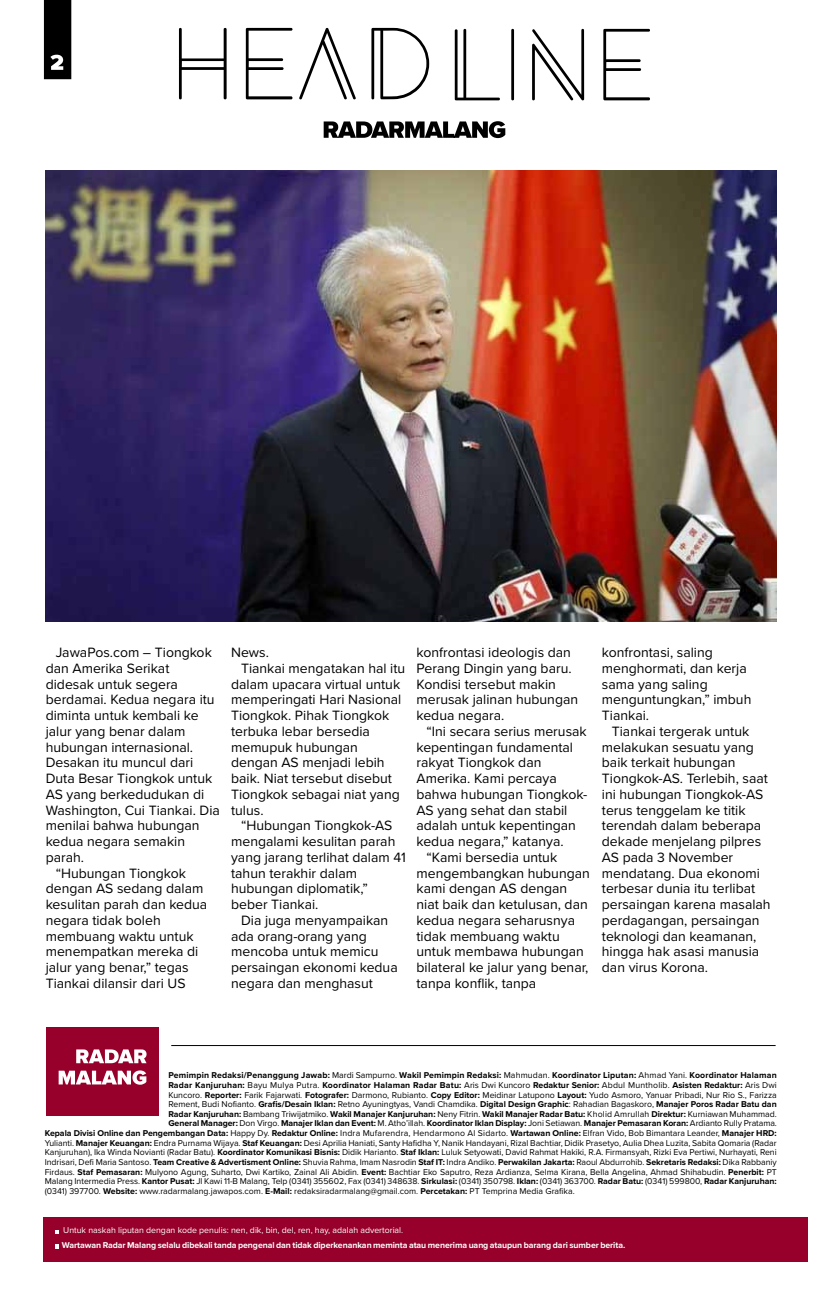
<style>
.page{position:relative;width:829px;height:1290px;background:#fff}
.page>*{position:absolute;margin:0;border:0;box-sizing:border-box;transform-origin:0 0}
.t1{font:14px/15.8px "Proxima Nova";color:#000}
.t2{font:8.75px "Proxima Nova";color:#000}
.t3{font:700 8.75px "Proxima Nova";color:#000}
.t4{font:700 8.75px "Proxima Nova";letter-spacing:.02em;color:#000}
.t5{font:700 8.75px "Proxima Nova";letter-spacing:-.01em;color:#fff}
.t6{font:8.75px "Proxima Nova";color:#fff}
.s1{font-weight:400}
.s2{font-weight:700}
</style>
<div class="page">
<svg style="left:454px;top:29px;width:196px;height:71px"></svg>
<svg style="left:179px;top:28px;width:250px;height:71px"></svg>
<svg style="left:323px;top:121px;width:182px;height:17px"></svg>
<svg style="left:44px;top:0;width:27px;height:79px;background:#0f0f0f"></svg>
<div style="left:43px;top:1217px;width:764px;height:45px;background:#96002a"></div>
<svg style="left:55px;top:1244px;width:4px;height:4px"></svg>
<svg style="left:55px;top:1230px;width:4px;height:3px"></svg>
<div style="left:46px;top:1027px;width:112px;height:89px;background:#96002a"></div>
<svg style="left:59px;top:1070px;width:87px;height:15px"></svg>
<svg style="left:76px;top:1049px;width:70px;height:14px"></svg>
<hr style="left:171px;top:1045px;width:604px;height:1px;background:#000">
<img style="left:46px;top:170px;width:730px;height:452px">
<p class="t1" style="left:56px;top:645px;width:158px">JawaPos.com – Tiongkok</p>
<p class="t1" style="left:46px;top:660px;width:125px">dan Amerika Serikat</p>
<p class="t1" style="left:46px;top:676px;width:134px">didesak untuk segera</p>
<p class="t1" style="left:46px;top:692px;width:170px">berdamai. Kedua negara itu</p>
<p class="t1" style="left:46px;top:708px;width:154px">diminta untuk kembali ke</p>
<p class="t1" style="left:46px;top:723px;width:141px">jalur yang benar dalam</p>
<p class="t1" style="left:46px;top:739px;width:149px">hubungan internasional.</p>
<p class="t1" style="left:46px;top:755px;width:149px">Desakan itu muncul dari</p>
<p class="t1" style="left:46px;top:771px;width:168px">Duta Besar Tiongkok untuk</p>
<p class="t1" style="left:46px;top:786px;width:160px">AS yang berkedudukan di</p>
<p class="t1" style="left:46px;top:802px;width:176px">Washington, Cui Tiankai. Dia</p>
<p class="t1" style="left:46px;top:818px;width:155px">menilai bahwa hubungan</p>
<p class="t1" style="left:46px;top:834px;width:141px">kedua negara semakin</p>
<p class="t1" style="left:46px;top:849px;width:40px">parah.</p>
<p class="t1" style="left:56px;top:865px;width:132px">“Hubungan Tiongkok</p>
<p class="t1" style="left:46px;top:881px;width:159px">dengan AS sedang dalam</p>
<p class="t1" style="left:46px;top:897px;width:163px">kesulitan parah dan kedua</p>
<p class="t1" style="left:46px;top:912px;width:116px">negara tidak boleh</p>
<p class="t1" style="left:46px;top:928px;width:149px">membuang waktu untuk</p>
<p class="t1" style="left:46px;top:944px;width:154px">menempatkan mereka di</p>
<p class="t1" style="left:46px;top:960px;width:144px">jalur yang benar,” tegas</p>
<p class="t1" style="left:46px;top:975px;width:141px">Tiankai dilansir dari US</p>
<p class="t1" style="left:231px;top:645px;width:39px">News.</p>
<p class="t1" style="left:241px;top:660px;width:166px">Tiankai mengatakan hal itu</p>
<p class="t1" style="left:231px;top:676px;width:170px">dalam upacara virtual untuk</p>
<p class="t1" style="left:231px;top:692px;width:172px">memperingati Hari Nasional</p>
<p class="t1" style="left:231px;top:708px;width:160px">Tiongkok. Pihak Tiongkok</p>
<p class="t1" style="left:231px;top:723px;width:140px">terbuka lebar bersedia</p>
<p class="t1" style="left:231px;top:739px;width:128px">memupuk hubungan</p>
<p class="t1" style="left:231px;top:755px;width:155px">dengan AS menjadi lebih</p>
<p class="t1" style="left:231px;top:771px;width:162px">baik. Niat tersebut disebut</p>
<p class="t1" style="left:231px;top:786px;width:170px">Tiongkok sebagai niat yang</p>
<p class="t1" style="left:231px;top:802px;width:34px">tulus.</p>
<p class="t1" style="left:241px;top:818px;width:153px">“Hubungan Tiongkok-AS</p>
<p class="t1" style="left:231px;top:834px;width:166px">mengalami kesulitan parah</p>
<p class="t1" style="left:231px;top:849px;width:176px">yang jarang terlihat dalam 41</p>
<p class="t1" style="left:231px;top:865px;width:127px">tahun terakhir dalam</p>
<p class="t1" style="left:231px;top:881px;width:138px">hubungan diplomatik,”</p>
<p class="t1" style="left:231px;top:897px;width:89px">beber Tiankai.</p>
<p class="t1" style="left:241px;top:912px;width:149px">Dia juga menyampaikan</p>
<p class="t1" style="left:231px;top:928px;width:137px">ada orang-orang yang</p>
<p class="t1" style="left:231px;top:944px;width:149px">mencoba untuk memicu</p>
<p class="t1" style="left:231px;top:960px;width:168px">persaingan ekonomi kedua</p>
<p class="t1" style="left:231px;top:975px;width:143px">negara dan menghasut</p>
<p class="t1" style="left:416px;top:645px;width:163px">konfrontasi ideologis dan<br>Perang Dingin yang baru.<br>Kondisi tersebut makin merusak jalinan hubungan kedua negara.</p>
<p class="t1" style="left:426px;top:723px;width:162px">“Ini secara serius merusak</p>
<p class="t1" style="left:416px;top:739px;width:158px">kepentingan fundamental</p>
<p class="t1" style="left:416px;top:755px;width:126px">rakyat Tiongkok dan</p>
<p class="t1" style="left:416px;top:771px;width:142px">Amerika. Kami percaya</p>
<p class="t1" style="left:416px;top:786px;width:172px">bahwa hubungan Tiongkok-</p>
<p class="t1" style="left:416px;top:802px;width:152px">AS yang sehat dan stabil</p>
<p class="t1" style="left:416px;top:818px;width:161px">adalah untuk kepentingan</p>
<p class="t1" style="left:416px;top:834px;width:148px">kedua negara,” katanya.</p>
<p class="t1" style="left:426px;top:849px;width:132px">“Kami bersedia untuk</p>
<p class="t1" style="left:416px;top:865px;width:175px">mengembangkan hubungan</p>
<p class="t1" style="left:416px;top:881px;width:152px">kami dengan AS dengan</p>
<p class="t1" style="left:416px;top:897px;width:173px">niat baik dan ketulusan, dan</p>
<p class="t1" style="left:416px;top:912px;width:160px">kedua negara seharusnya</p>
<p class="t1" style="left:416px;top:928px;width:145px">tidak membuang waktu</p>
<p class="t1" style="left:416px;top:944px;width:169px">untuk membawa hubungan</p>
<p class="t1" style="left:416px;top:960px;width:173px">bilateral ke jalur yang benar,</p>
<p class="t1" style="left:416px;top:975px;width:121px">tanpa konflik, tanpa</p>
<p class="t1" style="left:601px;top:645px;width:151px">konfrontasi, saling menghormati, dan kerja sama yang saling menguntungkan,” imbuh<br>Tiankai.</p>
<p class="t1" style="left:601px;top:723px;width:170px;text-indent:10px">Tiankai tergerak untuk melakukan sesuatu yang baik terkait hubungan<br>Tiongkok-AS. Terlebih, saat ini hubungan Tiongkok-AS terus tenggelam ke titik terendah dalam beberapa dekade menjelang pilpres<br>AS pada 3 November mendatang. Dua ekonomi terbesar dunia itu terlibat persaingan karena masalah perdagangan, persaingan teknologi dan keamanan, hingga hak asasi manusia dan virus Korona.</p>
<p class="t4" style="left:168px;top:1070px;width:610px">Pemimpin Redaksi/Penanggung Jawab: <span class="s1">Mardi Sampurno.</span> Wakil Pemimpin Redaksi: <span class="s1">Mahmudan.</span> Koordinator Liputan: <span class="s1">Ahmad Yani.</span> Koordinator Halaman</p>
<p class="t4" style="left:168px;top:1080px;width:610px">Radar Kanjuruhan: <span class="s1">Bayu Mulya Putra.</span> Koordinator Halaman Radar Batu: <span class="s1">Aris Dwi Kuncoro</span> Redaktur Senior: <span class="s1">Abdul Muntholib.</span> Asisten Redaktur: <span class="s1">Aris Dwi</span></p>
<p class="t2" style="left:168px;top:1089px;width:610px">Kuncoro. <span class="s2">Reporter:</span> Farik Fajarwati. <span class="s2">Fotografer:</span> Darmono, Rubianto. <span class="s2">Copy Editor:</span> Meidinar Latupono <span class="s2">Layout:</span> Yudo Asmoro, Yanuar Pribadi, Nur Rio S., Farizza</p>
<p class="t2" style="left:168px;top:1099px;width:609px">Rement, Budi Nofianto. <span class="s2">Grafis/Desain Iklan:</span> Retno Ayuningtyas, Vandi Chamdika. <span class="s2">Digital Design Graphic</span>: Rahadian Bagaskoro, <span class="s2">Manajer Poros Radar Batu dan</span></p>
<p class="t3" style="left:168px;top:1108px;width:610px">Radar Kanjuruhan: <span class="s1">Bambang Triwijatmiko.</span> Wakil Manajer Kanjuruhan: <span class="s1">Neny Fitrin.</span> Wakil Manajer Radar Batu: <span class="s1">Kholid Amrullah</span> Direktur: <span class="s1">Kurniawan Muhammad.</span></p>
<p class="t3" style="left:168px;top:1118px;width:610px">General Manager: <span class="s1">Don Virgo.</span> Manajer Iklan dan Event: <span class="s1">M. Atho’illah.</span> Koordinator Iklan Display: <span class="s1">Joni Setiawan.</span> Manajer Pemasaran Koran: <span class="s1">Ardianto Rully Pratama.</span></p>
<p class="t3" style="left:45px;top:1128px;width:733px">Kepala Divisi Online dan Pengembangan Data: <span class="s1">Happy Dy.</span> Redaktur Online: <span class="s1">Indra Mufarendra, Hendarmono Al Sidarto.</span> Wartawan Online: <span class="s1">Elfran Vido, Bob Bimantara Leander,</span> Manajer HRD:</p>
<p class="t2" style="left:45px;top:1137px;width:733px">Yulianti. <span class="s2">Manajer Keuangan:</span> Endra Purnama Wijaya. <span class="s2">Staf Keuangan:</span> Desi Aprilia Haniati, Santy Hafidha Y, Nanik Handayani, Rizal Bachtiar, Didik Prasetyo, Aulia Dhea Luzita, Sabita Qomaria (Radar</p>
<p class="t2" style="left:45px;top:1147px;width:733px">Kanjuruhan), Ika Winda Novianti (Radar Batu). <span class="s2">Koordinator Komunikasi Bisnis:</span> Didik Harianto. <span class="s2">Staf Iklan:</span> Luluk Setyowati, David Rahmat Hakiki, R.A. Firmansyah, Rizki Eva Pertiwi, Nurhayati, Reni</p>
<p class="t2" style="left:45px;top:1157px;width:733px">Indrisari, Defi Maria Santoso. <span class="s2">Team Creative &amp; Advertisment Online:</span> Shuvia Rahma, Imam Nasrodin <span class="s2">Staf IT:</span> Indra Andiko. <span class="s2">Perwakilan Jakarta:</span> Raoul Abdurrohib. <span class="s2">Sekretaris Redaksi:</span> Dika Rabbaniy</p>
<p class="t2" style="left:45px;top:1166px;width:733px">Firdaus. <span class="s2">Staf Pemasaran:</span> Mulyono Agung, Suharto, Dwi Kartiko, Zainal Ali Abidin. <span class="s2">Event:</span> Bachtiar Eko Saputro, Reza Ardianza, Selma Kirana, Bella Angelina, Ahmad Shihabudin. <span class="s2">Penerbit:</span> PT</p>
<p class="t2" style="left:45px;top:1176px;width:733px">Malang Intermedia Press. <span class="s2">Kantor Pusat:</span> Jl Kawi 11-B Malang, Telp (0341) 355602, Fax (0341) 348638. <span class="s2">Sirkulasi:</span> (0341) 350798. <span class="s2">Iklan:</span> (0341) 363700. <span class="s2">Radar Batu:</span> (0341) 599800, <span class="s2">Radar Kanjuruhan:</span></p>
<p class="t2" style="left:45px;top:1185px;width:531px">(0341) 397700. <span class="s2">Website:</span> www.radarmalang.jawapos.com. <span class="s2">E-Mail:</span> redaksiradarmalang@gmail.com. <span class="s2">Percetakan:</span> PT Temprina Media Grafika.</p>
<p class="t6" style="left:63px;top:1225px;width:341px">Untuk naskah liputan dengan kode penulis: nen, dik, bin, del, ren, hay, adalah advertorial.</p>
<p class="t5" style="left:62px;top:1240px;width:564px">Wartawan Radar Malang selalu dibekali tanda pengenal dan tidak diperkenankan meminta atau menerima uang ataupun barang dari sumber berita.</p>
</div>
